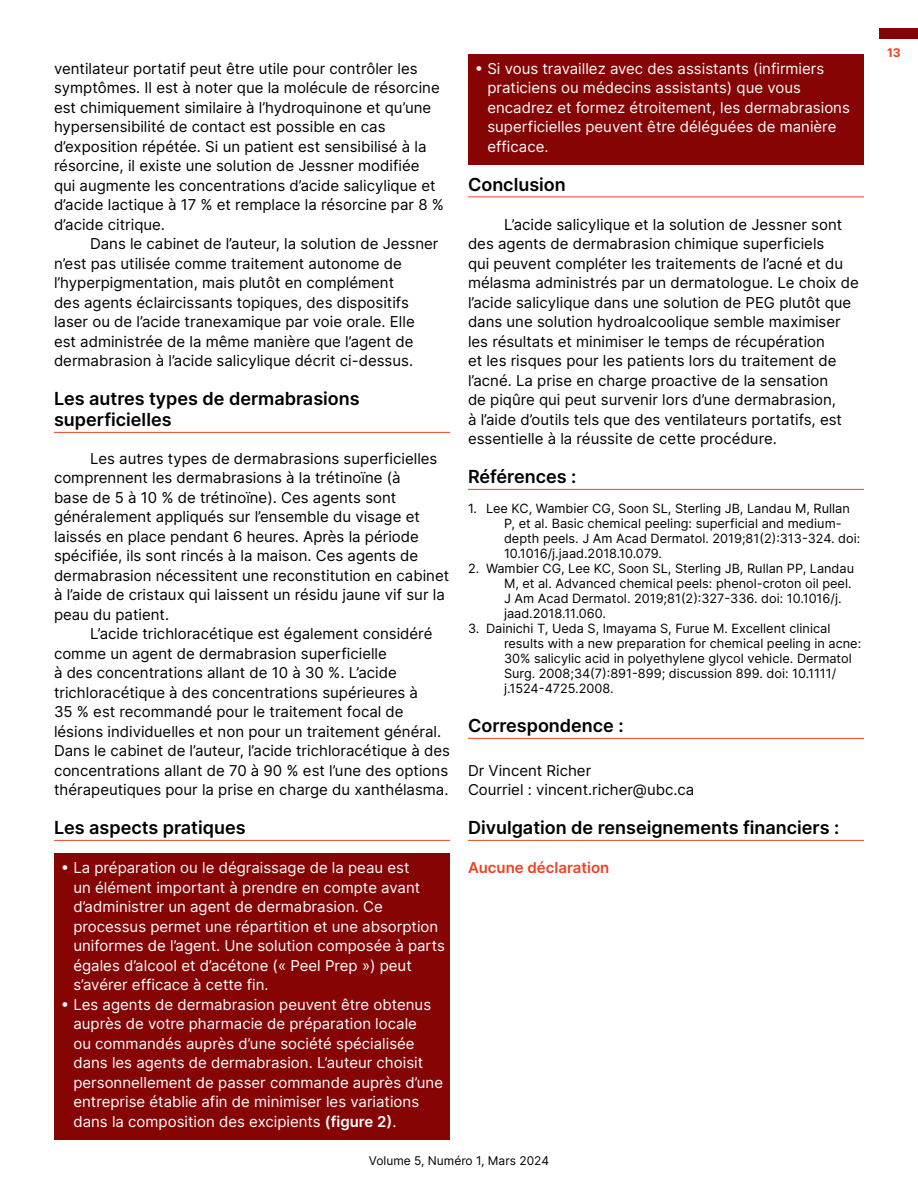
<style>
.page{position:relative;width:918px;height:1188px;background:#fff}
.page>*{position:absolute;margin:0;border:0;box-sizing:border-box;transform-origin:0 0}
.heading{font:600 18px/21px "Inter";color:#000}
.body_text{font:15px/19.5px "Inter";color:#000}
.body_text-2{font:15px/19.5px "Inter";color:#fff}
.correspondence_text{font:15px "Inter";color:#000}
.disclosures_text{font:600 15px "Inter";color:#ef4123}
.t1{font:12.75px/15px "Inter";color:#000}
.t2{font:12px "Inter";color:#000}
.t3{font:700 12px "Inter";color:#ef4123}
.s1{font-weight:600}
</style>
<div class="page">
<div style="left:879px;top:28px;width:39px;height:11px;background:#870405"></div>
<div style="left:54px;top:854px;width:396px;height:286px;background:#870405"></div>
<div style="left:468px;top:54px;width:396px;height:110px;background:#870405"></div>
<hr style="left:54px;top:432px;width:396px;height:1px;background:#ef4123">
<hr style="left:54px;top:840px;width:396px;height:1px;background:#ef4123">
<hr style="left:468px;top:196px;width:396px;height:1px;background:#ef4123">
<hr style="left:468px;top:489px;width:396px;height:1px;background:#ef4123">
<hr style="left:468px;top:738px;width:396px;height:1px;background:#ef4123">
<hr style="left:468px;top:840px;width:396px;height:1px;background:#ef4123">
<p class="body_text" style="left:54px;top:58px;width:392px">ventilateur portatif peut être utile pour contrôler les symptômes. Il est à noter que la molécule de résorcine est chimiquement similaire à l’hydroquinone et qu’une hypersensibilité de contact est possible en cas d’exposition répétée. Si un patient est sensibilisé à la résorcine, il existe une solution de Jessner modifiée qui augmente les concentrations d’acide salicylique et d’acide lactique à 17 % et remplace la résorcine par 8 % d’acide citrique.</p>
<p class="body_text" style="left:54px;top:233px;width:386px;text-indent:36px">Dans le cabinet de l’auteur, la solution de Jessner n’est pas utilisée comme traitement autonome de l’hyperpigmentation, mais plutôt en complément<br>des agents éclaircissants topiques, des dispositifs laser ou de l’acide tranexamique par voie orale. Elle est administrée de la même manière que l’agent de dermabrasion à l’acide salicylique décrit ci-dessus.</p>
<h3 class="heading" style="left:54px;top:388px;width:307px">Les autres types de dermabrasions superficielles</h3>
<p class="body_text" style="left:54px;top:448px;width:397px;text-indent:36px">Les autres types de dermabrasions superficielles comprennent les dermabrasions à la trétinoïne (à<br>base de 5 à 10 % de trétinoïne). Ces agents sont généralement appliqués sur l’ensemble du visage et laissés en place pendant 6 heures. Après la période spécifiée, ils sont rincés à la maison. Ces agents de dermabrasion nécessitent une reconstitution en cabinet à l’aide de cristaux qui laissent un résidu jaune vif sur la peau du patient.</p>
<p class="body_text" style="left:54px;top:623px;width:398px;text-indent:36px">L’acide trichloracétique est également considéré comme un agent de dermabrasion superficielle<br>à des concentrations allant de 10 à 30 %. L’acide trichloracétique à des concentrations supérieures à<br>35 % est recommandé pour le traitement focal de lésions individuelles et non pour un traitement général.<br>Dans le cabinet de l’auteur, l’acide trichloracétique à des concentrations allant de 70 à 90 % est l’une des options thérapeutiques pour la prise en charge du xanthélasma.</p>
<h3 class="heading" style="left:54px;top:817px;width:193px">Les aspects pratiques</h3>
<p class="body_text-2" style="left:73px;top:857px;width:373px;text-indent:-13px">• La préparation ou le dégraissage de la peau est<br>un élément important à prendre en compte avant d’administrer un agent de dermabrasion. Ce processus permet une répartition et une absorption uniformes de l’agent. Une solution composée à parts égales d’alcool et d’acétone (« Peel Prep ») peut s’avérer efficace à cette fin.</p>
<p class="body_text-2" style="left:73px;top:994px;width:371px;text-indent:-13px">• Les agents de dermabrasion peuvent être obtenus auprès de votre pharmacie de préparation locale<br>ou commandés auprès d’une société spécialisée dans les agents de dermabrasion. L’auteur choisit personnellement de passer commande auprès d’une entreprise établie afin de minimiser les variations dans la composition des excipients <span class="s1">(figure 2)</span>.</p>
<p class="body_text-2" style="left:487px;top:58px;width:364px;text-indent:-13px">• Si vous travaillez avec des assistants (infirmiers praticiens ou médecins assistants) que vous encadrez et formez étroitement, les dermabrasions superficielles peuvent être déléguées de manière efficace.</p>
<h3 class="heading" style="left:468px;top:173px;width:99px">Conclusion</h3>
<p class="body_text" style="left:468px;top:214px;width:392px;text-indent:36px">L’acide salicylique et la solution de Jessner sont des agents de dermabrasion chimique superficiels<br>qui peuvent compléter les traitements de l’acné et du mélasma administrés par un dermatologue. Le choix de l’acide salicylique dans une solution de PEG plutôt que dans une solution hydroalcoolique semble maximiser les résultats et minimiser le temps de récupération<br>et les risques pour les patients lors du traitement de l’acné. La prise en charge proactive de la sensation<br>de piqûre qui peut survenir lors d’une dermabrasion,<br>à l’aide d’outils tels que des ventilateurs portatifs, est essentielle à la réussite de cette procédure.</p>
<h3 class="heading" style="left:468px;top:466px;width:110px">Références :</h3>
<p class="t1" style="left:504px;top:501px;width:358px;text-indent:-36px">1. Lee KC, Wambier CG, Soon SL, Sterling JB, Landau M, Rullan P, et al. Basic chemical peeling: superficial and medium&shy;depth peels. J Am Acad Dermatol. 2019;81(2):313-324. doi:<br>10.1016/j.jaad.2018.10.079.</p>
<p class="t1" style="left:504px;top:561px;width:352px;text-indent:-36px">2. Wambier CG, Lee KC, Soon SL, Sterling JB, Rullan PP, Landau M, et al. Advanced chemical peels: phenol-croton oil peel.<br>J Am Acad Dermatol. 2019;81(2):327-336. doi: 10.1016/j. jaad.2018.11.060.</p>
<p class="t1" style="left:504px;top:621px;width:359px;text-indent:-36px">3. Dainichi T, Ueda S, Imayama S, Furue M. Excellent clinical results with a new preparation for chemical peeling in acne:<br>30% salicylic acid in polyethylene glycol vehicle. Dermatol Surg. 2008;34(7):891-899; discussion 899. doi: 10.1111/ j.1524-4725.2008.</p>
<h3 class="heading" style="left:468px;top:715px;width:157px">Correspondence :</h3>
<p class="correspondence_text" style="left:468px;top:759px;width:125px">Dr Vincent Richer</p>
<p class="correspondence_text" style="left:468px;top:779px;width:228px">Courriel : vincent.richer@ubc.ca</p>
<h3 class="heading" style="left:468px;top:817px;width:373px">Divulgation de renseignements financiers :</h3>
<p class="disclosures_text" style="left:468px;top:857px;width:143px">Aucune déclaration</p>
<p class="t2" style="left:369px;top:1152px;width:182px">Volume 5, Numéro 1, Mars 2024</p>
<p class="t3" style="left:887px;top:44px;width:15px">13</p>
</div>
